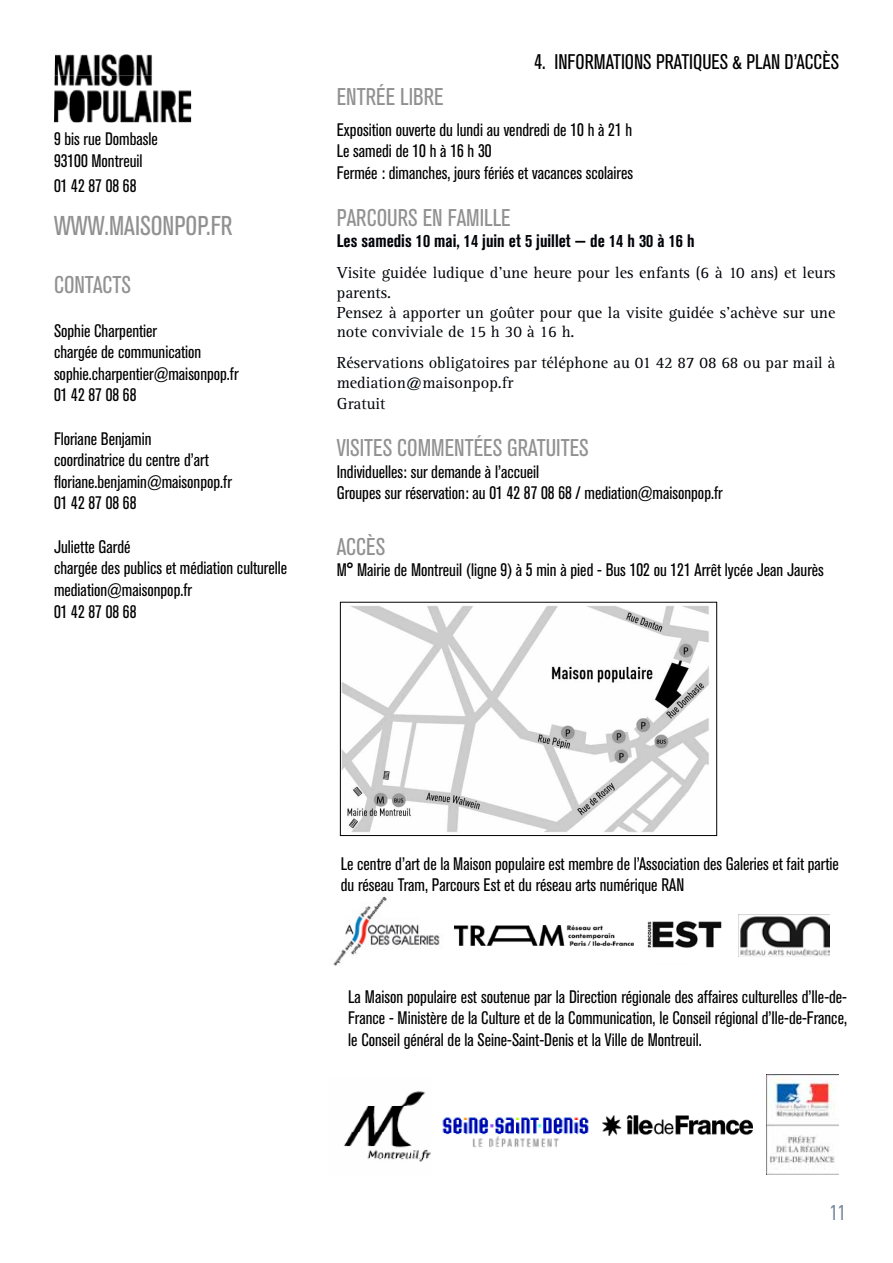
<style>
.page{position:relative;width:893px;height:1263px;background:#fff}
.page>*{position:absolute;margin:0;border:0;box-sizing:border-box;transform-origin:0 0}
.t1{font:condensed 27px "Akzidenz Grotesk BQ";color:#919191}
.t2{font:condensed 24px "Akzidenz Grotesk BQ";color:#919191}
.t3{font:condensed 21px "Akzidenz Grotesk BQ";color:#000}
.t4{font:500 21px "DIN Cond";color:#788b9f}
.t5{font:condensed 18px/21.6px "Akzidenz Grotesk BQ";color:#000}
.t6{font:700 condensed 18px "Akzidenz Grotesk BQ";color:#000309}
.t7{font:16.5px/19.8px "Rotis Serif";color:#000309}
.s1{color:#000}
</style>
<div class="page">
<img style="left:442px;top:1117px;width:147px;height:30px">
<img style="left:602px;top:1115px;width:151px;height:20px">
<img style="left:343px;top:1091px;width:88px;height:71px">
<img style="left:342px;top:606px;width:367px;height:227px">
<div style="left:340px;top:602px;width:377px;height:234px;border:1px solid #000"></div>
<img style="left:54px;top:54px;width:137px;height:68px">
<img style="left:333px;top:896px;width:107px;height:70px">
<img style="left:647px;top:920px;width:75px;height:28px">
<img style="left:455px;top:925px;width:179px;height:21px">
<img style="left:739px;top:914px;width:91px;height:43px">
<img style="left:766px;top:1074px;width:73px;height:101px">
<p class="t5" style="left:54px;top:129px;width:105px">9 bis rue Dombasle<br>93100 Montreuil</p>
<p class="t5" style="left:54px;top:175px;width:84px">01 42 87 08 68</p>
<h1 class="t1" style="left:54px;top:211px;width:18px">www</h1>
<h1 class="t1" style="left:105px;top:211px;width:129px">.maisonpop.fr</h1>
<h2 class="t2" style="left:54px;top:272px;width:79px">contacts</h2>
<p class="t5" style="left:54px;top:320px;width:186px">Sophie Charpentier<br>chargée de communication sophie.charpentier@maisonpop.fr<br>01 42 87 08 68</p>
<p class="t5" style="left:54px;top:428px;width:179px">Floriane Benjamin<br>coordinatrice du centre d’art floriane.benjamin@maisonpop.fr<br>01 42 87 08 68</p>
<p class="t5" style="left:54px;top:536px;width:235px">Juliette Gardé<br>chargée des publics et médiation culturelle mediation@maisonpop.fr<br>01 42 87 08 68</p>
<p class="t3" style="left:534px;top:50px;width:222px">4. informations pratiques &amp; PLAN</p>
<p class="t3" style="left:785px;top:50px;width:55px">D’ACCèS</p>
<h2 class="t2" style="left:337px;top:83px;width:108px">Entrée libre</h2>
<p class="t5" style="left:337px;top:119px;width:298px">Exposition ouverte du lundi au vendredi de 10 h à 21 h<br>Le samedi de 10 h à 16 h 30<br>Fermée : dimanches, jours fériés et vacances scolaires</p>
<h2 class="t2" style="left:337px;top:204px;width:175px">Parcours en famille</h2>
<p class="t6" style="left:337px;top:231px;width:359px">Les samedis 10 mai, 14 juin et 5 juillet <span class="s1">—</span> de 14 h 30 à 16 h</p>
<p class="t7" style="left:337px;top:263px;width:500px">Visite guidée ludique d’une heure pour les enfants (6 à 10 ans) et leurs parents.<br>Pensez à apporter un goûter pour que la visite guidée s’achève sur une note conviviale de 15 h 30 à 16 h.</p>
<p class="t7" style="left:337px;top:353px;width:500px">Réservations obligatoires par téléphone au 01 42 87 08 68 ou par mail à mediation@maisonpop.fr</p>
<p class="t7" style="left:337px;top:394px;width:50px">Gratuit</p>
<h2 class="t2" style="left:337px;top:434px;width:253px">Visites commentées gratuites</h2>
<p class="t5" style="left:337px;top:461px;width:387px">Individuelles: sur demande à l’accueil<br>Groupes sur réservation: au 01 42 87 08 68 / mediation@maisonpop.fr</p>
<h2 class="t2" style="left:337px;top:533px;width:50px">Accès</h2>
<p class="t5" style="left:337px;top:560px;width:489px">M° Mairie de Montreuil (ligne 9) à 5 min à pied - Bus 102 ou 121 Arrêt lycée Jean Jaurès</p>
<p class="t5" style="left:341px;top:853px;width:500px">Le centre d’art de la Maison populaire est membre de l’Association des Galeries et fait partie du réseau Tram, Parcours Est et du réseau arts numérique RAN</p>
<p class="t5" style="left:348px;top:986px;width:500px;text-align:justify">La Maison populaire est soutenue par la Direction régionale des affaires culturelles d’Ile-de-France - Ministère de la Culture et de la Communication, le Conseil régional d’Ile-de-France, le Conseil général de la Seine-Saint-Denis et la Ville de Montreuil.</p>
<p class="t4" style="left:830px;top:1199px;width:18px">11</p>
</div>
